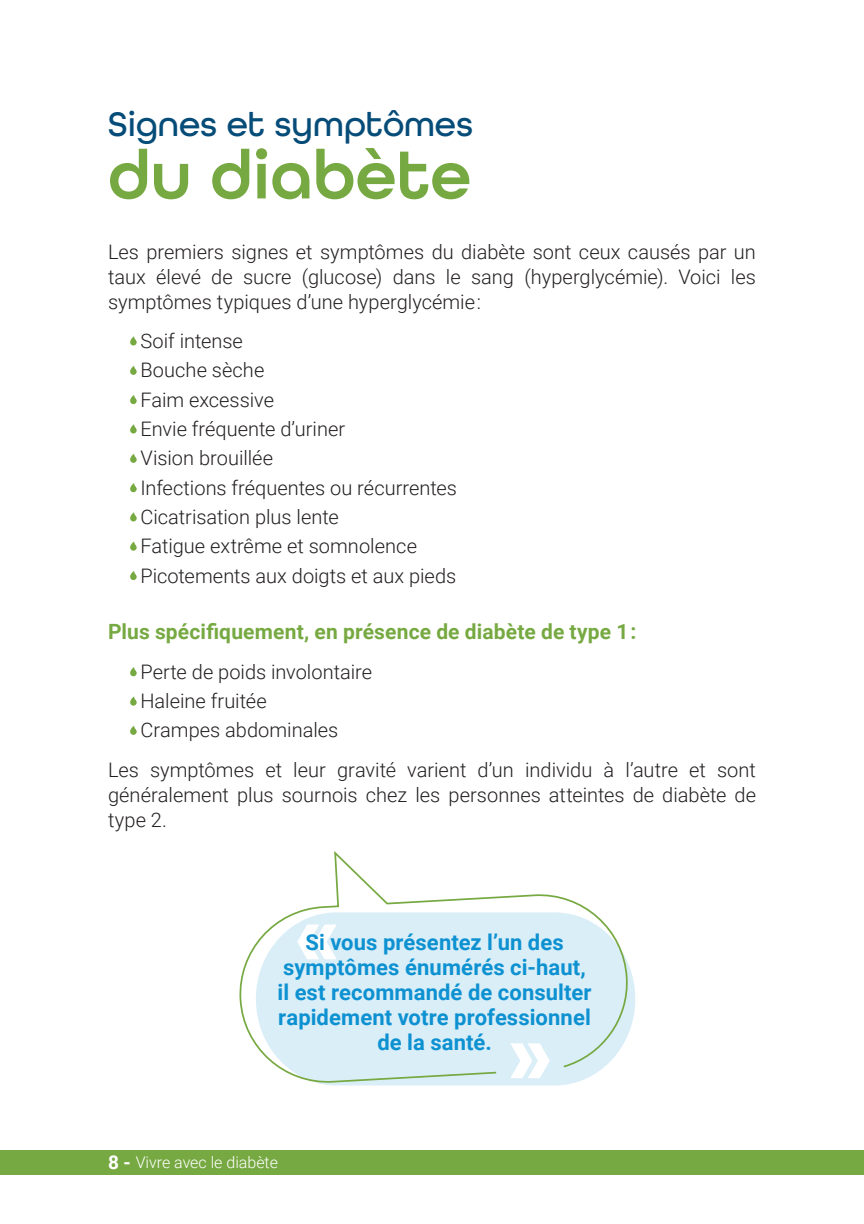
<style>
.page{position:relative;width:864px;height:1224px;background:#fff}
.page>*{position:absolute;margin:0;border:0;box-sizing:border-box;transform-origin:0 0}
.Titre_niveau_1{font:600 70px "All Round Gothic";color:#77a942}
.Titre_niveau_1-2{font:500 36px "All Round Gothic";color:#064c79}
.Texte_courant_10_12{font:700 22px "Roboto";letter-spacing:.005em;color:#0d91d1}
.Texte_courant_10_12-2{font:700 21px "Roboto";letter-spacing:.005em;color:#77a942}
.Texte_courant_10_12-3{font:300 20px/25px "Roboto";color:#231f20;text-align:justify}
.t1{font:300 16px "Roboto";color:#fff}
.s1{font-weight:700;font-size:19px}
</style>
<div class="page">
<div style="left:0;top:1150px;width:864px;height:25px;background:#77a942"></div>
<svg style="left:239px;top:851px;width:390px;height:233px"></svg>
<svg style="left:509px;top:1042px;width:42px;height:37px"></svg>
<svg style="left:296px;top:924px;width:42px;height:37px"></svg>
<svg style="left:130px;top:336px;width:7px;height:10px"></svg>
<svg style="left:130px;top:366px;width:7px;height:9px"></svg>
<svg style="left:130px;top:395px;width:7px;height:9px"></svg>
<svg style="left:130px;top:424px;width:7px;height:10px"></svg>
<svg style="left:130px;top:454px;width:7px;height:9px"></svg>
<svg style="left:130px;top:483px;width:7px;height:9px"></svg>
<svg style="left:130px;top:512px;width:7px;height:10px"></svg>
<svg style="left:130px;top:541px;width:7px;height:10px"></svg>
<svg style="left:130px;top:571px;width:7px;height:9px"></svg>
<svg style="left:130px;top:667px;width:7px;height:9px"></svg>
<svg style="left:130px;top:696px;width:7px;height:10px"></svg>
<svg style="left:130px;top:726px;width:7px;height:9px"></svg>
<p class="Titre_niveau_1-2" style="left:108px;top:103px;width:367px">Signes et symptômes</p>
<p class="Titre_niveau_1" style="left:108px;top:134px;width:365px">du diabète</p>
<p class="Texte_courant_10_12-3" style="left:108px;top:238px;width:649px">Les premiers signes et symptômes du diabète sont ceux causés par un taux élevé de sucre (glucose) dans le sang (hyperglycémie). Voici les symptômes typiques d’une hyperglycémie:</p>
<p class="Texte_courant_10_12-3" style="left:140px;top:328px;width:104px">Soif intense</p>
<p class="Texte_courant_10_12-3" style="left:140px;top:357px;width:125px">Bouche sèche</p>
<p class="Texte_courant_10_12-3" style="left:140px;top:386px;width:135px">Faim excessive</p>
<p class="Texte_courant_10_12-3" style="left:140px;top:416px;width:206px">Envie fréquente d’uriner</p>
<p class="Texte_courant_10_12-3" style="left:140px;top:445px;width:134px">Vision brouillée</p>
<p class="Texte_courant_10_12-3" style="left:140px;top:474px;width:318px">Infections fréquentes ou récurrentes</p>
<p class="Texte_courant_10_12-3" style="left:140px;top:504px;width:200px">Cicatrisation plus lente</p>
<p class="Texte_courant_10_12-3" style="left:140px;top:533px;width:278px">Fatigue extrême et somnolence</p>
<p class="Texte_courant_10_12-3" style="left:140px;top:562px;width:317px">Picotements aux doigts et aux pieds</p>
<p class="Texte_courant_10_12-2" style="left:108px;top:617px;width:530px">Plus spécifiquement, en présence de diabète de type 1:</p>
<p class="Texte_courant_10_12-3" style="left:140px;top:658px;width:233px">Perte de poids involontaire</p>
<p class="Texte_courant_10_12-3" style="left:140px;top:688px;width:128px">Haleine fruitée</p>
<p class="Texte_courant_10_12-3" style="left:140px;top:717px;width:199px">Crampes abdominales</p>
<p class="Texte_courant_10_12-3" style="left:108px;top:756px;width:650px">Les symptômes et leur gravité varient d’un individu à l’autre et sont généralement plus sournois chez les personnes atteintes de diabète de type 2.</p>
<p class="Texte_courant_10_12" style="left:305px;top:926px;width:260px">Si vous présentez l’un des</p>
<p class="Texte_courant_10_12" style="left:283px;top:951px;width:304px">symptômes énumérés ci-haut,</p>
<p class="Texte_courant_10_12" style="left:278px;top:976px;width:316px">il est recommandé de consulter</p>
<p class="Texte_courant_10_12" style="left:278px;top:1001px;width:314px">rapidement votre professionnel</p>
<p class="Texte_courant_10_12" style="left:377px;top:1026px;width:116px">de la santé.</p>
<p class="t1" style="left:108px;top:1152px;width:172px"><span class="s1">8 -</span> Vivre avec le diabète</p>
</div>
